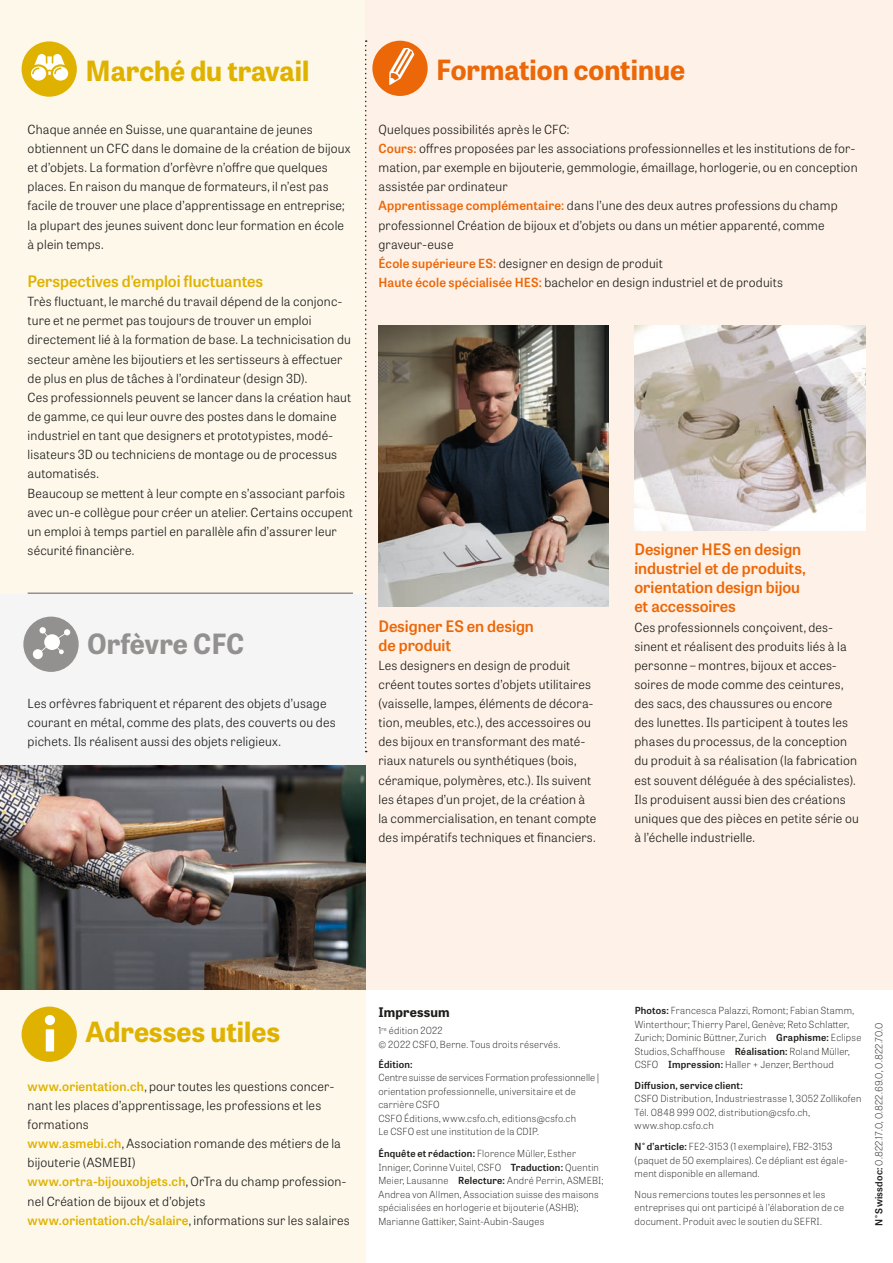
<style>
.page{position:relative;width:893px;height:1263px;background:#fff}
.page>*{position:absolute;margin:0;border:0;box-sizing:border-box;transform-origin:0 0}
.t1{font:700 27.75px "Tablet Gothic";color:#dfb200}
.t2{font:700 27.75px "Tablet Gothic";color:#ec6708}
.t3{font:700 27.75px "Tablet Gothic";color:#939090}
.t4{font:600 15.75px/19.2px "Tablet Gothic";color:#ec6708}
.t5{font:600 15.75px "Tablet Gothic";color:#dfb200}
.t6{font:700 13.2px "Tablet Gothic";letter-spacing:.015em;color:#1d1d1b}
.t7{font:300 12.6px/19.2px "Tablet Gothic";letter-spacing:.015em;color:#1d1d1b}
.t8{font:100 9.75px/13.5px "Tablet Gothic";letter-spacing:.025em;color:#1d1d1b}
.t9{font:600 9.75px "Tablet Gothic";letter-spacing:.02em;color:#1d1d1b}
.s1{font-weight:600;color:#ec6708}
.s2{font-weight:600;color:#dfb200}
.s3{font-weight:600}
</style>
<div class="page">
<div style="left:0;top:593px;width:366px;height:363px;background:#f5f5f5"></div>
<div style="left:0;top:0;width:366px;height:593px;background:#fef8eb"></div>
<div style="left:366px;top:0;width:527px;height:989px;background:#fef2e8"></div>
<div style="left:0;top:987px;width:366px;height:276px;background:#fef8eb"></div>
<div style="left:372px;top:41px;width:56px;height:55px;background:#ec6708;border-radius:50%"></div>
<svg style="left:389px;top:48px;width:25px;height:37px"></svg>
<div style="left:23px;top:617px;width:56px;height:55px;background:#939090;border-radius:50%"></div>
<div style="left:33px;top:649px;width:10px;height:10px;background:#fff;border-radius:50%"></div>
<svg style="left:38px;top:629px;width:32px;height:25px"></svg>
<div style="left:22px;top:41px;width:55px;height:56px;background:#dfb200;border-radius:50%"></div>
<svg style="left:31px;top:54px;width:37px;height:27px"></svg>
<svg style="left:365px;top:40px;width:2px;height:712px"></svg>
<img style="left:378px;top:325px;width:231px;height:282px">
<img style="left:634px;top:325px;width:231px;height:205px">
<div style="left:22px;top:1006px;width:55px;height:56px;background:#dfb200;border-radius:50%"></div>
<div style="left:46px;top:1029px;width:8px;height:22px;background:#fff"></div>
<div style="left:45px;top:1015px;width:10px;height:10px;background:#fff;border-radius:50%"></div>
<hr style="left:28px;top:592px;width:325px;height:2px;background:#939090">
<img style="left:0;top:765px;width:366px;height:224px">
<h1 class="t1" style="left:85px;top:51px;width:225px">Marché du travail</h1>
<p class="t7" style="left:28px;top:119px;width:325px">Chaque année en Suisse, une quarantaine de jeunes obtiennent un CFC dans le domaine de la création de bijoux et d’objets. La formation d’orfèvre n’offre que quelques places. En raison du manque de formateurs, il n’est pas facile de trouver une place d’apprentissage en entreprise; la plupart des jeunes suivent donc leur formation en école à plein temps.</p>
<p class="t5" style="left:28px;top:270px;width:237px">Perspectives d’emploi fluctuantes</p>
<p class="t7" style="left:28px;top:292px;width:327px">Très fluctuant, le marché du travail dépend de la conjonc&shy;ture et ne permet pas toujours de trouver un emploi directement lié à la formation de base. La technicisation du secteur amène les bijoutiers et les sertisseurs à effectuer de plus en plus de tâches à l’ordinateur (design 3D).<br>Ces professionnels peuvent se lancer dans la création haut de gamme, ce qui leur ouvre des postes dans le domaine industriel en tant que designers et prototypistes, modé&shy;lisateurs 3D ou techniciens de montage ou de processus automatisés.<br>Beaucoup se mettent à leur compte en s’associant parfois avec un-e collègue pour créer un atelier. Certains occupent un emploi à temps partiel en parallèle afin d’assurer leur sécurité financière.</p>
<h1 class="t3" style="left:87px;top:624px;width:159px">Orfèvre CFC</h1>
<p class="t7" style="left:28px;top:693px;width:309px">Les orfèvres fabriquent et réparent des objets d’usage courant en métal, comme des plats, des couverts ou des pichets. Ils réalisent aussi des objets religieux.</p>
<h1 class="t2" style="left:436px;top:50px;width:250px">Formation continue</h1>
<p class="t7" style="left:378px;top:119px;width:481px">Quelques possibilités après le CFC:<br><span class="s1">Cours:</span> offres proposées par les associations professionnelles et les institutions de for&shy;mation, par exemple en bijouterie, gemmologie, émaillage, horlogerie, ou en conception assistée par ordinateur<br><span class="s1">Apprentissage complémentaire:</span> dans l’une des deux autres professions du champ professionnel Création de bijoux et d’objets ou dans un métier apparenté, comme graveur-euse<br><span class="s1">École supérieure ES:</span> designer en design de produit<br><span class="s1">Haute école spécialisée HES:</span> bachelor en design industriel et de produits</p>
<p class="t4" style="left:378px;top:615px;width:157px">Designer ES en design de produit</p>
<p class="t7" style="left:378px;top:655px;width:219px">Les designers en design de produit créent toutes sortes d’objets utilitaires (vaisselle, lampes, éléments de décora&shy;tion, meubles, etc.), des accessoires ou des bijoux en transformant des maté&shy;riaux naturels ou synthétiques (bois, céramique, polymères, etc.). Ils suivent les étapes d’un projet, de la création à la commercialisation, en tenant compte des impératifs techniques et financiers.</p>
<p class="t4" style="left:634px;top:539px;width:173px">Designer HES en design industriel et de produits, orientation design bijou et accessoires</p>
<p class="t7" style="left:634px;top:617px;width:226px">Ces professionnels conçoivent, des&shy;sinent et réalisent des produits liés à la personne – montres, bijoux et acces&shy;soires de mode comme des ceintures, des sacs, des chaussures ou encore<br>des lunettes. Ils participent à toutes les phases du processus, de la conception du produit à sa réalisation (la fabrication est souvent déléguée à des spécialistes).<br>Ils produisent aussi bien des créations uniques que des pièces en petite série ou à l’échelle industrielle.</p>
<h1 class="t1" style="left:85px;top:1012px;width:196px">Adresses utiles</h1>
<p class="t7" style="left:28px;top:1076px;width:324px"><span class="s2">www.orientation.ch</span>, pour toutes les questions concer&shy;nant les places d’apprentissage, les professions et les formations<br><span class="s2">www.asmebi.ch</span>, Association romande des métiers de la bijouterie (ASMEBI)<br><span class="s2">www.ortra-bijouxobjets.ch</span>, OrTra du champ profession&shy;nel Création de bijoux et d’objets <span class="s2">www.orientation.ch/salaire</span>, informations sur les salaires</p>
<p class="t6" style="left:378px;top:1002px;width:73px">Impressum</p>
<p class="t8" style="left:378px;top:1023px;width:183px">1<sup>re</sup> édition 2022<br>© 2022 CSFO, Berne. Tous droits réservés.</p>
<p class="t9" style="left:378px;top:1057px;width:36px">Édition:</p>
<p class="t8" style="left:378px;top:1070px;width:222px">Centre suisse de services Formation professionnelle | orientation professionnelle, universitaire et de carrière CSFO<br>CSFO Éditions, www.csfo.ch, editions@csfo.ch<br>Le CSFO est une institution de la CDIP.</p>
<p class="t8" style="left:378px;top:1146px;width:226px"><span class="s3">Énquête et rédaction:</span> Florence Müller, Esther Inniger, Corinne Vuitel, CSFO <span class="s3">Traduction:</span> Quentin Meier, Lausanne <span class="s3">Relecture:</span> André Perrin, ASMEBI; Andrea von Allmen, Association suisse des maisons spécialisées en horlogerie et bijouterie (ASHB); Marianne Gattiker, Saint-Aubin-Sauges</p>
<p class="t8" style="left:635px;top:1003px;width:228px"><span class="s3">Photos:</span> Francesca Palazzi, Romont; Fabian Stamm, Winterthour; Thierry Parel, Genève; Reto Schlatter, Zurich; Dominic Büttner, Zurich <span class="s3">Graphisme:</span> Eclipse Studios, Schaffhouse <span class="s3">Réalisation:</span> Roland Müller, CSFO <span class="s3">Impression:</span> Haller + Jenzer, Berthoud</p>
<p class="t9" style="left:635px;top:1078px;width:110px">Diffusion, service client:</p>
<p class="t8" style="left:635px;top:1091px;width:228px">CSFO Distribution, Industriestrasse 1, 3052 Zollikofen<br>Tél. 0848 999 002, distribution@csfo.ch, www.shop.csfo.ch</p>
<p class="t8" style="left:635px;top:1139px;width:215px"><span class="s3">N° d’article:</span> FE2-3153 (1 exemplaire), FB2-3153 (paquet de 50 exemplaires). Ce dépliant est égale&shy;ment disponible en allemand.</p>
<p class="t8" style="left:635px;top:1187px;width:211px">Nous remercions toutes les personnes et les entreprises qui ont participé à l’élaboration de ce document. Produit avec le soutien du SEFRI.</p>
<p class="t8" style="left:872px;top:1226px;width:205px;rotate:-90deg"><span class="s3">N° Swissdoc:</span> 0.822.17.0, 0.822.69.0, 0.822.70.0</p>
</div>
